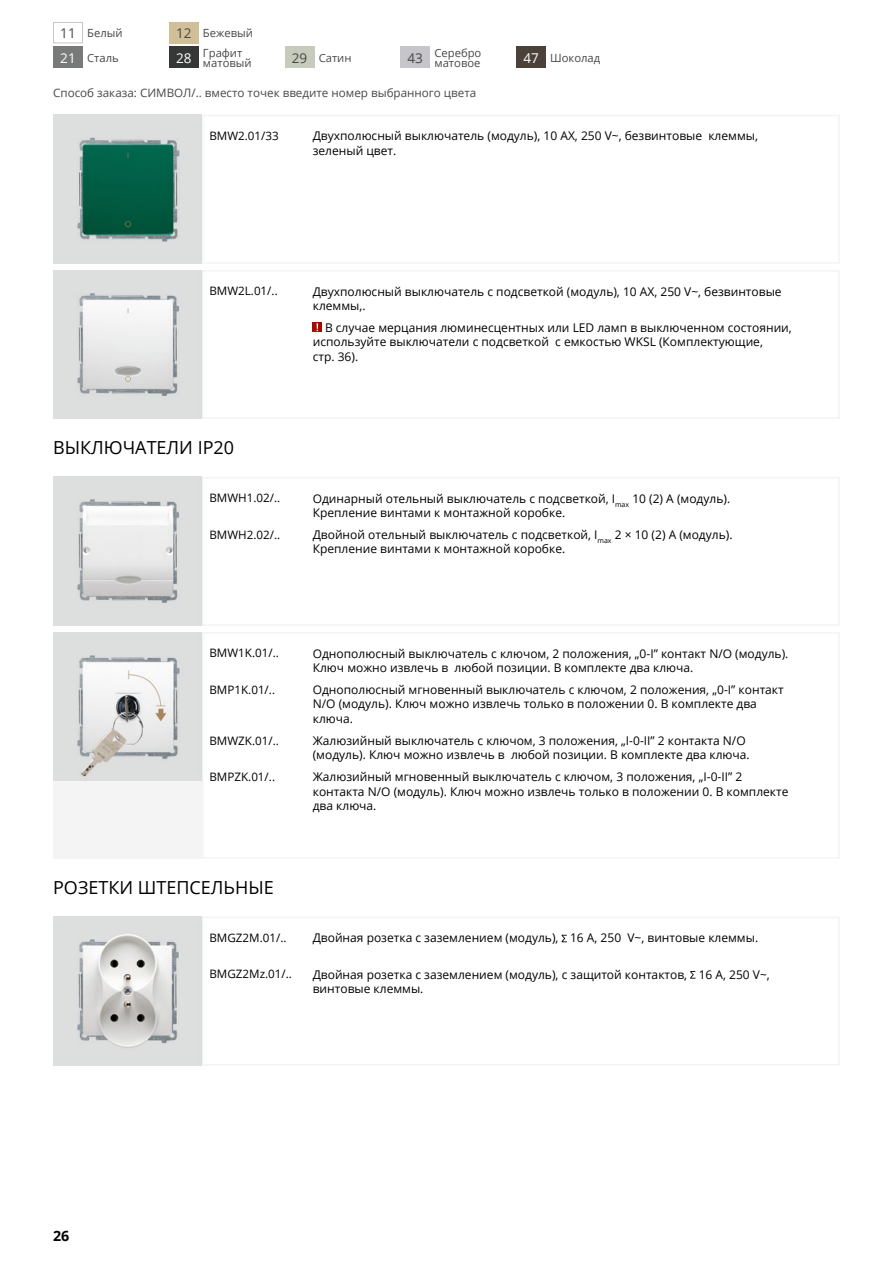
<style>
.page{position:relative;width:893px;height:1263px;background:#fff}
.page>*{position:absolute;margin:0;border:0;box-sizing:border-box;transform-origin:0 0}
.t1{font:18px "Open Sans";color:#000}
.t2{font:700 14.25px "Open Sans";color:#000}
.t3{font:13.5px "Open Sans";color:#484847}
.t4{font:13.5px "Open Sans";color:#fff}
.t5{font:12px/14.4px "Open Sans";color:#000}
.t6{font:11.7px "Open Sans";color:#000}
.t7{font:11.7px "Open Sans";color:#484847}
.t8{font:11.25px/10.5px "Open Sans";color:#484847}
.s1{font-size:13.5px}
</style>
<div class="page">
<div style="left:169px;top:22px;width:30px;height:21px;background:#d1c097"></div>
<div style="left:53px;top:47px;width:30px;height:21px;background:#787979"></div>
<div style="left:169px;top:47px;width:30px;height:21px;background:#363837"></div>
<div style="left:285px;top:47px;width:29px;height:21px;background:#c6cbbc"></div>
<div style="left:400px;top:47px;width:30px;height:21px;background:#c5c5cb"></div>
<div style="left:516px;top:47px;width:30px;height:21px;background:#4c413a"></div>
<div style="left:53px;top:22px;width:30px;height:21px;border:1px solid #c5c6c6"></div>
<img style="left:53px;top:115px;width:148px;height:148px">
<div style="left:202px;top:115px;width:638px;height:149px;border:2px solid #f4f4f4"></div>
<img style="left:53px;top:270px;width:149px;height:149px">
<svg style="left:313px;top:323px;width:9px;height:9px"></svg>
<div style="left:202px;top:270px;width:638px;height:149px;border:2px solid #f4f4f4"></div>
<img style="left:53px;top:477px;width:149px;height:149px">
<div style="left:202px;top:477px;width:638px;height:149px;border:2px solid #f4f4f4"></div>
<div style="left:53px;top:632px;width:149px;height:227px;background:#f4f4f4"></div>
<img style="left:53px;top:632px;width:149px;height:149px">
<img style="left:53px;top:917px;width:149px;height:148px">
<svg style="left:562px;top:935px;width:5px;height:7px"></svg>
<svg style="left:690px;top:971px;width:6px;height:8px"></svg>
<div style="left:202px;top:917px;width:638px;height:148px;border:2px solid #f4f4f4"></div>
<p class="t3" style="left:176px;top:24px;width:17px">12</p>
<p class="t8" style="left:60px;top:27px;width:64px"><span class="s1">11</span> Белый</p>
<p class="t8" style="left:87px;top:52px;width:33px">Сталь</p>
<p class="t8" style="left:203px;top:47px;width:50px">Графит матовый</p>
<p class="t8" style="left:319px;top:52px;width:34px">Сатин</p>
<p class="t8" style="left:434px;top:47px;width:49px">Серебро матовое</p>
<p class="t8" style="left:550px;top:52px;width:52px">Шоколад</p>
<p class="t8" style="left:203px;top:27px;width:51px">Бежевый</p>
<p class="t4" style="left:60px;top:48px;width:17px">21</p>
<p class="t4" style="left:176px;top:48px;width:17px">28</p>
<p class="t3" style="left:292px;top:48px;width:17px">29</p>
<p class="t3" style="left:408px;top:48px;width:17px">43</p>
<p class="t4" style="left:523px;top:48px;width:17px">47</p>
<p class="t7" style="left:53px;top:84px;width:425px">Способ заказа: СИМВОЛ/.. вместо точек введите номер выбранного цвета</p>
<p class="t6" style="left:209px;top:128px;width:71px">BMW2.01/33</p>
<p class="t5" style="left:313px;top:129px;width:447px">Двухполюсный выключатель (модуль), 10 AX, 250 V~, безвинтовые клеммы, зеленый цвет.</p>
<p class="t6" style="left:209px;top:283px;width:70px">BMW2L.01/..</p>
<p class="t5" style="left:313px;top:284px;width:470px">Двухполюсный выключатель с подсветкой (модуль), 10 AX, 250 V~, безвинтовые клеммы,.</p>
<p class="t5" style="left:313px;top:320px;width:481px;text-indent:12px">В случае мерцания люминесцентных или LED ламп в выключенном состоянии, используйте выключатели с подсветкой с емкостью WKSL (Комплектующие,<br>стр. 36).</p>
<h1 class="t1" style="left:53px;top:435px;width:182px">ВЫКЛЮЧАТЕЛИ IP20</h1>
<p class="t6" style="left:209px;top:490px;width:72px">BMWH1.02/..</p>
<p class="t5" style="left:313px;top:491px;width:419px">Одинарный отельный выключатель с подсветкой, I<sub>max</sub> 10 (2) A (модуль).<br>Крепление винтами к монтажной коробке.</p>
<p class="t6" style="left:209px;top:526px;width:72px">BMWH2.02/..</p>
<p class="t5" style="left:313px;top:527px;width:421px">Двойной отельный выключатель с подсветкой, I<sub>max</sub> 2 × 10 (2) A (модуль).<br>Крепление винтами к монтажной коробке.</p>
<p class="t6" style="left:209px;top:645px;width:71px">BMW1K.01/..</p>
<p class="t5" style="left:313px;top:646px;width:477px">Однополюсный выключатель с ключом, 2 положения, „0-I” контакт N/O (модуль).<br>Ключ можно извлечь в любой позиции. В комплекте два ключа.</p>
<p class="t6" style="left:209px;top:681px;width:67px">BMP1K.01/..</p>
<p class="t5" style="left:313px;top:682px;width:472px">Однополюсный мгновенный выключатель с ключом, 2 положения, „0-I” контакт<br>N/O (модуль). Ключ можно извлечь только в положении 0. В комплекте два ключа.</p>
<p class="t6" style="left:209px;top:732px;width:71px">BMWZK.01/..</p>
<p class="t5" style="left:313px;top:733px;width:438px">Жалюзийный выключатель с ключом, 3 положения, „I-0-II” 2 контакта N/O (модуль). Ключ можно извлечь в любой позиции. В комплекте два ключа.</p>
<p class="t6" style="left:209px;top:769px;width:67px">BMPZK.01/..</p>
<p class="t5" style="left:313px;top:769px;width:477px">Жалюзийный мгновенный выключатель с ключом, 3 положения, „I-0-II” 2 контакта N/O (модуль). Ключ можно извлечь только в положении 0. В комплекте два ключа.</p>
<h1 class="t1" style="left:53px;top:875px;width:222px">РОЗЕТКИ ШТЕПСЕЛЬНЫЕ</h1>
<p class="t6" style="left:209px;top:930px;width:79px">BMGZ2M.01/..</p>
<p class="t5" style="left:313px;top:930px;width:447px">Двойная розетка с заземлением (модуль), 16 A, 250 V~, винтовые клеммы.</p>
<p class="t6" style="left:209px;top:966px;width:84px">BMGZ2Mz.01/..</p>
<p class="t5" style="left:313px;top:967px;width:459px">Двойная розетка с заземлением (модуль), с защитой контактов, 16 A, 250 V~, винтовые клеммы.</p>
<p class="t2" style="left:53px;top:1226px;width:18px">26</p>
</div>
